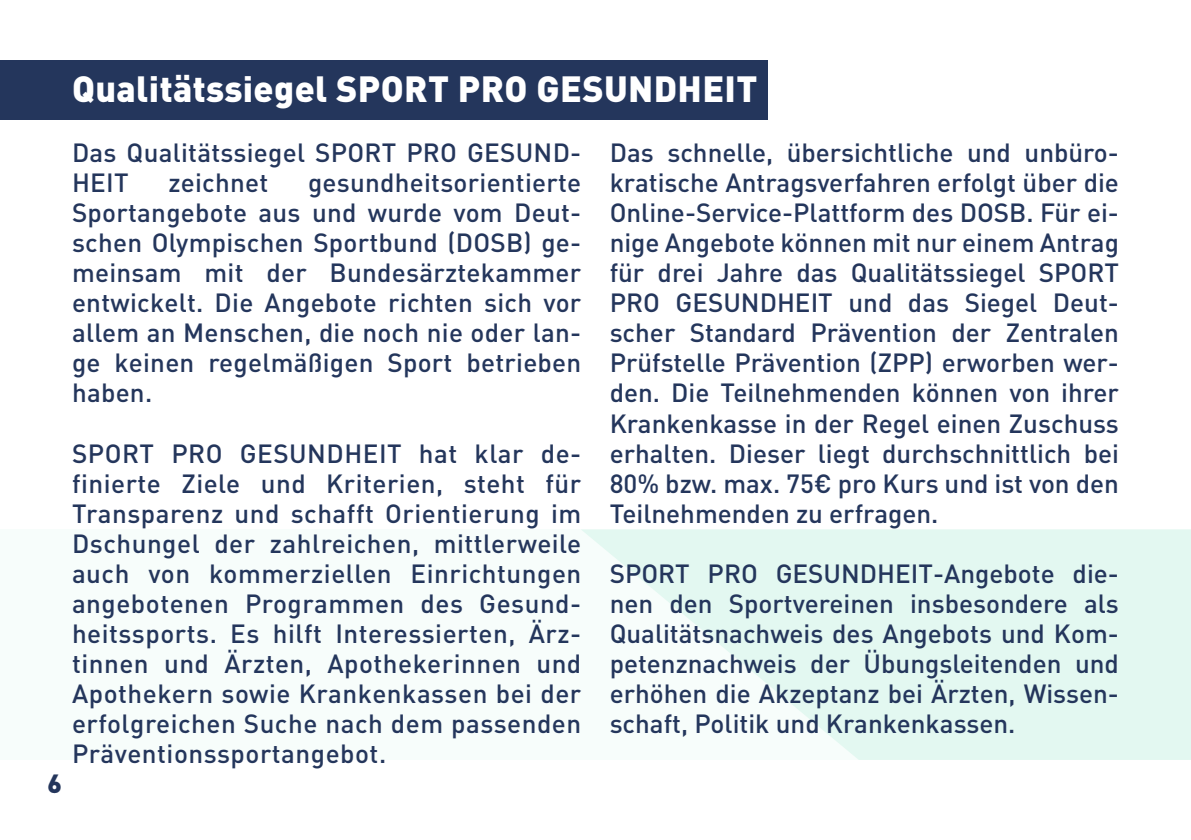
<style>
.page{position:relative;width:1191px;height:840px;background:#fff}
.page>*{position:absolute;margin:0;border:0;box-sizing:border-box;transform-origin:0 0}
.t1{font:900 36px "DIN Pro";letter-spacing:.01em;color:#fff}
.t2{font:500 26px/30px "DIN Pro";letter-spacing:.01em;color:#24365c;text-align:justify}
.t3{font:900 26px "DIN Pro";color:#24365c}
</style>
<div class="page">
<div style="left:0;top:60px;width:768px;height:59px;background:#24365c"></div>
<div style="left:0;top:529px;width:1191px;height:230px;background:#f7fdfb"></div>
<svg style="left:582px;top:529px;width:609px;height:230px;fill:#e3f8f1"></svg>
<p class="t3" style="left:48px;top:765px;width:16px">6</p>
<h1 class="t1" style="left:72px;top:65px;width:687px">Qualitätssiegel SPORT PRO GESUNDHEIT</h1>
<p class="t2" style="left:609px;top:137px;width:511px">Das schnelle, übersichtliche und unbüro&shy;kratische Antragsverfahren erfolgt über die Online-Service-Plattform des DOSB. Für ei&shy;nige Angebote können mit nur einem Antrag für drei Jahre das Qualitätssiegel SPORT PRO GESUNDHEIT und das Siegel Deut&shy;scher Standard Prävention der Zentralen Prüfstelle Prävention (ZPP) erworben wer&shy;den. Die Teilnehmenden können von ihrer Krankenkasse in der Regel einen Zuschuss erhalten. Dieser liegt durchschnittlich bei 80% bzw. max. 75€ pro Kurs und ist von den Teilnehmenden zu erfragen.</p>
<p class="t2" style="left:609px;top:557px;width:511px">SPORT PRO GESUNDHEIT-Angebote die&shy;nen den Sportvereinen insbesondere als Qualitätsnachweis des Angebots und Kom&shy;petenznachweis der Übungsleitenden und erhöhen die Akzeptanz bei Ärzten, Wissen&shy;schaft, Politik und Krankenkassen.</p>
<p class="t2" style="left:72px;top:137px;width:511px">Das Qualitätssiegel SPORT PRO GESUND-<br>HEIT</p>
<p class="t2" style="left:72px;top:167px;width:511px;text-indent:236px">gesundheitsorientierte Sportangebote aus und wurde vom Deut&shy;schen Olympischen Sportbund (DOSB) ge&shy;meinsam mit der Bundesärztekammer entwickelt. Die Angebote richten sich vor allem an Menschen, die noch nie oder lan&shy;ge keinen regelmäßigen Sport betrieben haben.</p>
<p class="t2" style="left:168px;top:167px;width:101px">zeichnet</p>
<p class="t2" style="left:72px;top:437px;width:511px">SPORT PRO GESUNDHEIT hat klar de&shy;finierte Ziele und Kriterien, steht für Transparenz und schafft Orientierung im Dschungel der zahlreichen, mittlerweile auch von kommerziellen Einrichtungen angebotenen Programmen des Gesund&shy;heitssports. Es hilft Interessierten, Ärz&shy;tinnen und Ärzten, Apothekerinnen und Apothekern sowie Krankenkassen bei der erfolgreichen Suche nach dem passenden Präventionssportangebot.</p>
</div>
